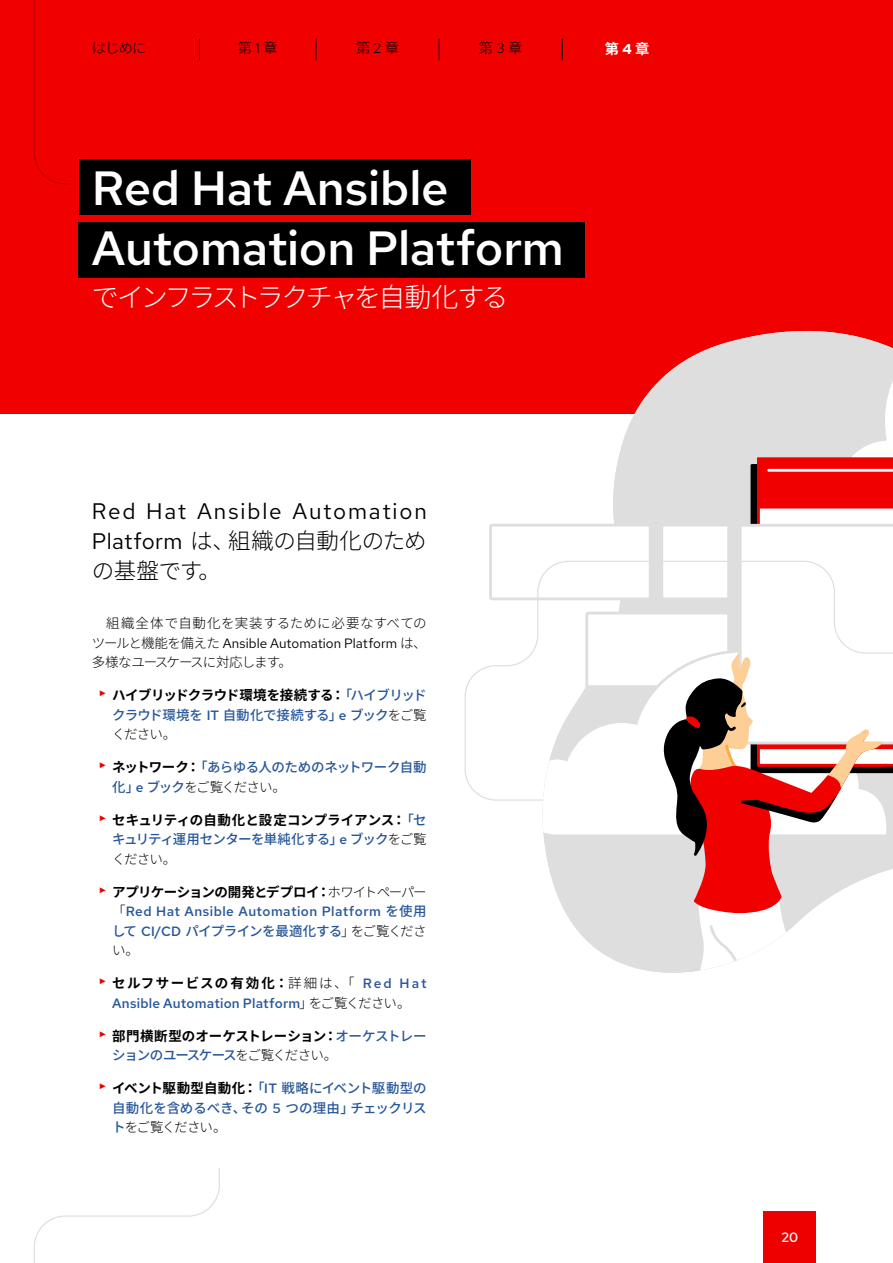
<style>
.page{position:relative;width:893px;height:1263px;background:#fff}
.page>*{position:absolute;margin:0;border:0;box-sizing:border-box;transform-origin:0 0}
.t1{font:500 48px/60px "Red Hat Text";letter-spacing:-.005em;color:#fff}
.t2{font:300 27px "Noto Sans JP";letter-spacing:-.105em;color:#fff}
.t3{font:300 22.5px/30px "Noto Sans JP";letter-spacing:-.02em;color:#000}
.t4{font:22.5px "Red Hat Text";letter-spacing:.08em;color:#000}
.t5{font:300 14.25px "Noto Sans JP";color:#000}
.t6{font:700 14.25px "Noto Sans JP";color:#fff}
.t7{font:500 13.5px/19.5px "Noto Sans JP";letter-spacing:-.03em;color:#27579a;text-align:justify}
.t8{font:500 13.5px "Red Hat Text";letter-spacing:.025em;color:#27579a}
.t9{font:700 13.5px/19.5px "Noto Sans JP";color:#000}
.t10{font:13.5px "Red Hat Text";letter-spacing:.005em;color:#000}
.t11{font:500 13.5px/19.5px "Noto Sans JP";letter-spacing:-.05em;color:#27579a}
.t12{font:700 13.5px "Noto Sans JP";letter-spacing:-.035em;color:#000}
.t13{font:700 13.5px "Noto Sans JP";letter-spacing:.105em;color:#000}
.t14{font:300 13.5px "Noto Sans JP";letter-spacing:.04em;color:#000}
.t15{font:300 13.5px "Noto Sans JP";letter-spacing:-.065em;color:#000}
.t16{font:500 13.5px "Red Hat Text";color:#fff}
.s1{font-family:"Red Hat Text";font-weight:400}
.s2{font-family:"Red Hat Text"}
.s3{font-family:"Noto Sans JP";font-weight:300}
.s4{font-weight:700;color:#000}
.s5{font-weight:300;color:#000}
.s6{font-weight:300}
.s7{font-family:"Noto Sans JP";font-weight:300;color:#000}
.s8{font-family:"Noto Sans JP"}
.s9{font-family:"Red Hat Text";font-weight:500;color:#27579a}
.s10{font-weight:500;color:#27579a}
</style>
<div class="page">
<div style="left:763px;top:1211px;width:53px;height:52px;background:#e00"></div>
<div style="left:0;top:0;width:893px;height:413px;background:#f10000"></div>
<svg style="left:464px;top:330px;width:429px;height:643px"></svg>
<svg style="left:33px;top:0;width:37px;height:185px"></svg>
<svg style="left:34px;top:1168px;width:186px;height:95px"></svg>
<svg style="left:199px;top:39px;width:1px;height:21px"></svg>
<svg style="left:316px;top:39px;width:1px;height:21px"></svg>
<svg style="left:439px;top:39px;width:1px;height:21px"></svg>
<svg style="left:562px;top:39px;width:1px;height:21px"></svg>
<div style="left:79px;top:159px;width:391px;height:56px;background:#000"></div>
<div style="left:79px;top:222px;width:506px;height:56px;background:#000"></div>
<p class="t5" style="left:92px;top:40px;width:56px">はじめに</p>
<p class="t5" style="left:238px;top:40px;width:41px">第 <span class="s1">1</span> 章</p>
<p class="t5" style="left:356px;top:40px;width:44px">第 <span class="s1">2</span> 章</p>
<p class="t5" style="left:479px;top:40px;width:45px">第 <span class="s1">3</span> 章</p>
<p class="t6" style="left:605px;top:40px;width:46px">第 <span class="s2">4</span> 章</p>
<h1 class="t1" style="left:92px;top:158px;width:474px">Red Hat Ansible<br>Automation Platform</h1>
<h2 class="t2" style="left:92px;top:282px;width:418px">でインフラストラクチャを自動化する</h2>
<h3 class="t4" style="left:92px;top:496px;width:336px">Red Hat Ansible Automation</h3>
<h3 class="t3" style="left:92px;top:526px;width:336px"><span class="s1">Platform</span> は、組織の自動化のための基盤です。</h3>
<p class="t14" style="left:106px;top:615px;width:322px">組織全体で自動化を実装するために必要なすべての</p>
<p class="t10" style="left:92px;top:634px;width:336px"><span class="s3">ツールと機能を備えた</span> Ansible Automation Platform <span class="s3">は、</span></p>
<p class="t15" style="left:92px;top:654px;width:201px">多様なユースケースに対応します。</p>
<p class="t7" style="left:112px;top:686px;width:316px;text-indent:-13px"><sup>►</sup> <span class="s4">ハイブリッドクラウド環境を接続する：</span>「ハイブリッドクラウド環境を <span class="s2">IT</span> 自動化で接続する」<span class="s2">e</span> ブック<span class="s5">をご覧ください。</span></p>
<p class="t7" style="left:112px;top:758px;width:316px;text-indent:-14px"><sup>►</sup> <span class="s4">ネットワーク：</span>「あらゆる人のためのネットワーク自動化」<span class="s2">e</span> ブック<span class="s5">をご覧ください。</span></p>
<p class="t7" style="left:112px;top:810px;width:316px;text-indent:-13px"><sup>►</sup> <span class="s4">セキュリティの自動化と設定コンプライアンス：</span>「セキュリティ運用センターを単純化する」<span class="s2">e</span> ブック<span class="s5">をご覧ください。</span></p>
<p class="t12" style="left:99px;top:884px;width:330px"><sup>►</sup> アプリケーションの開発とデプロイ：<span class="s6">ホワイトペーパー</span></p>
<p class="t8" style="left:112px;top:902px;width:316px"><span class="s7">「</span>Red Hat Ansible Automation Platform <span class="s8">を使用</span></p>
<p class="t11" style="left:112px;top:921px;width:316px">して <span class="s2">CI/CD</span> パイプラインを最適化する<span class="s5">」をご覧ください。</span></p>
<p class="t13" style="left:99px;top:975px;width:330px"><sup>►</sup> セルフサービスの有効化：<span class="s6">詳細は、「</span> <span class="s9">Red Hat</span></p>
<p class="t8" style="left:112px;top:994px;width:300px">Ansible Automation Platform<span class="s7">」をご覧ください。</span></p>
<p class="t9" style="left:112px;top:1026px;width:316px;text-indent:-14px"><sup>►</sup> 部門横断型のオーケストレーション：<span class="s10">オーケストレーションのユースケース</span><span class="s6">をご覧ください。</span></p>
<p class="t7" style="left:112px;top:1079px;width:316px;text-indent:-14px"><sup>►</sup> <span class="s4">イベント駆動型自動化：</span>「<span class="s2">IT</span> 戦略にイベント駆動型の自動化を含めるべき、その <span class="s2">5</span> つの理由」チェックリスト<span class="s5">をご覧ください。</span></p>
<p class="t16" style="left:781px;top:1228px;width:18px">20</p>
</div>
